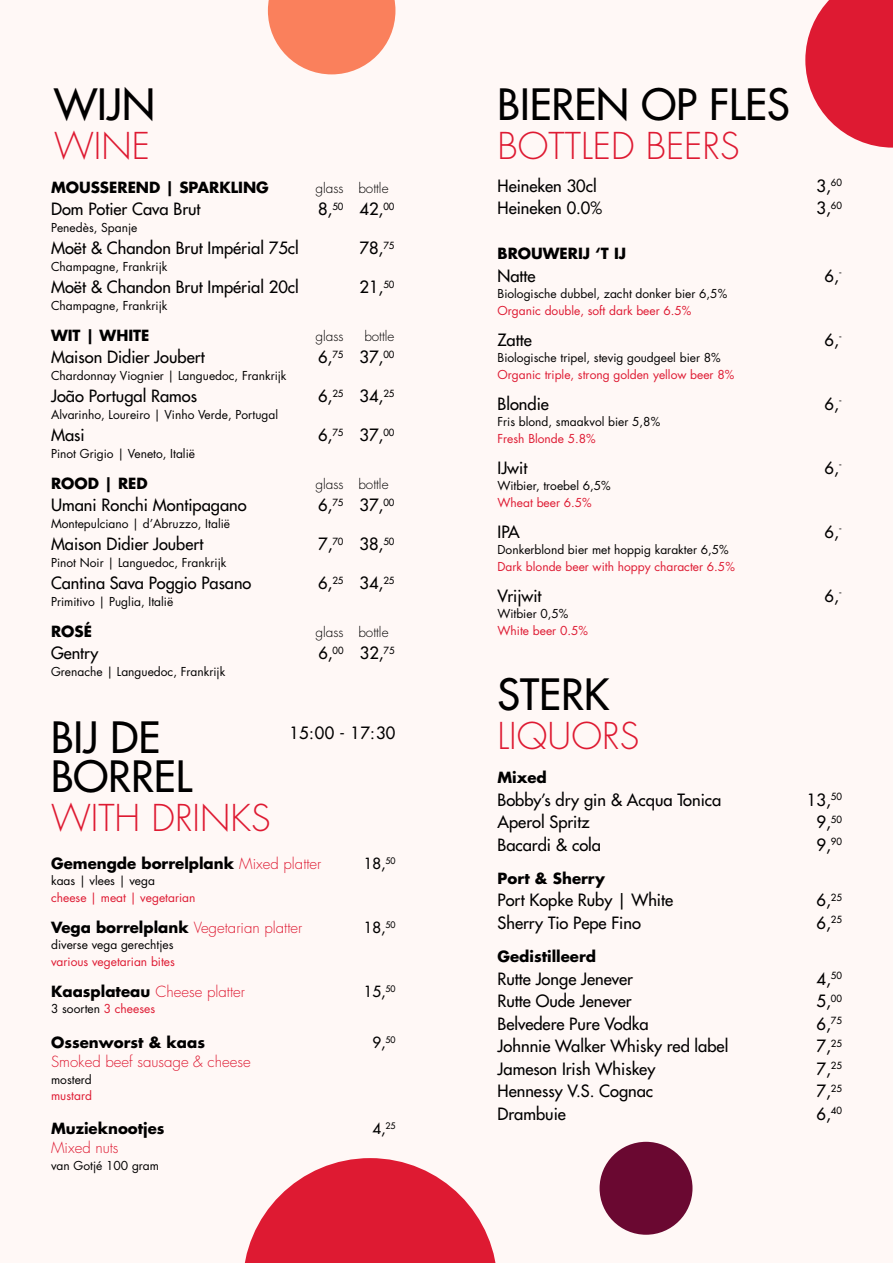
<style>
.page{position:relative;width:893px;height:1263px;background:#fff}
.page>*{position:absolute;margin:0;border:0;box-sizing:border-box;transform-origin:0 0}
.t1{font:500 42px/39px "Futura Std";color:#000}
.t2{font:300 36px "Futura Std";color:#de1a32}
.t3{font:500 16.5px "Futura Std";color:#000}
.t4{font:700 15px "Futura Std";color:#000}
.t5{font:300 15px "Futura Std";color:#de1a32}
.t6{font:500 15px "Futura Std";color:#000}
.t7{font:300 13.5px "Futura Std";color:#000}
.t8{font:12px "Futura Std";color:#000}
.t9{font:12px "Futura Std";color:#de1a32}
.s1{font-weight:300;color:#de1a32}
.s2{font-weight:700;color:#000}
.s3{color:#de1a32}
</style>
<div class="page">
<div style="left:600px;top:1142px;width:92px;height:93px;background:#6a0831;border-radius:50%"></div>
<svg style="left:268px;top:0;width:127px;height:74px"></svg>
<svg style="left:805px;top:0;width:88px;height:148px"></svg>
<svg style="left:244px;top:1158px;width:252px;height:105px"></svg>
<h1 class="t1" style="left:54px;top:85px;width:103px">WIJN</h1>
<h2 class="t2" style="left:54px;top:124px;width:97px">WINE</h2>
<p class="t4" style="left:51px;top:177px;width:219px">MOUSSEREND | SPARKLING</p>
<p class="t7" style="left:315px;top:179px;width:75px">glass bottle</p>
<p class="t3" style="left:51px;top:199px;width:151px">Dom Potier Cava Brut</p>
<p class="t3" style="left:318px;top:199px;width:78px">8,<sup>50</sup> 42,<sup>00</sup></p>
<p class="t8" style="left:51px;top:219px;width:88px">Penedès, Spanje</p>
<p class="t3" style="left:51px;top:238px;width:249px">Moët &amp; Chandon Brut Impérial 75cl</p>
<p class="t3" style="left:360px;top:238px;width:36px">78,<sup>75</sup></p>
<p class="t8" style="left:51px;top:258px;width:118px">Champagne, Frankrijk</p>
<p class="t3" style="left:51px;top:277px;width:249px">Moët &amp; Chandon Brut Impérial 20cl</p>
<p class="t3" style="left:360px;top:277px;width:36px">21,<sup>50</sup></p>
<p class="t8" style="left:51px;top:297px;width:118px">Champagne, Frankrijk</p>
<p class="t4" style="left:51px;top:325px;width:100px">WIT | WHITE</p>
<p class="t7" style="left:315px;top:327px;width:30px">glass</p>
<p class="t7" style="left:364px;top:327px;width:32px">bottle</p>
<p class="t3" style="left:51px;top:347px;width:155px">Maison Didier Joubert</p>
<p class="t3" style="left:318px;top:347px;width:78px">6,<sup>75</sup> 37,<sup>00</sup></p>
<p class="t8" style="left:51px;top:367px;width:237px">Chardonnay Viognier | Languedoc, Frankrijk</p>
<p class="t3" style="left:51px;top:386px;width:148px">João Portugal Ramos</p>
<p class="t3" style="left:318px;top:386px;width:78px">6,<sup>25</sup> 34,<sup>25</sup></p>
<p class="t8" style="left:51px;top:406px;width:229px">Alvarinho, Loureiro | Vinho Verde, Portugal</p>
<p class="t3" style="left:51px;top:425px;width:35px">Masi</p>
<p class="t3" style="left:318px;top:425px;width:78px">6,<sup>75</sup> 37,<sup>00</sup></p>
<p class="t8" style="left:51px;top:445px;width:146px">Pinot Grigio | Veneto, Italië</p>
<p class="t4" style="left:51px;top:473px;width:98px">ROOD | RED</p>
<p class="t7" style="left:316px;top:475px;width:75px">glass bottle</p>
<p class="t3" style="left:51px;top:495px;width:197px">Umani Ronchi Montipagano</p>
<p class="t3" style="left:318px;top:495px;width:78px">6,<sup>75</sup> 37,<sup>00</sup></p>
<p class="t8" style="left:51px;top:515px;width:181px">Montepulciano | d’Abruzzo, Italië</p>
<p class="t3" style="left:51px;top:534px;width:154px">Maison Didier Joubert</p>
<p class="t3" style="left:318px;top:534px;width:78px">7,<sup>70</sup> 38,<sup>50</sup></p>
<p class="t8" style="left:51px;top:554px;width:177px">Pinot Noir | Languedoc, Frankrijk</p>
<p class="t3" style="left:51px;top:573px;width:202px">Cantina Sava Poggio Pasano</p>
<p class="t3" style="left:318px;top:573px;width:78px">6,<sup>25</sup> 34,<sup>25</sup></p>
<p class="t8" style="left:51px;top:593px;width:124px">Primitivo | Puglia, Italië</p>
<p class="t4" style="left:51px;top:621px;width:42px">ROSÉ</p>
<p class="t7" style="left:315px;top:623px;width:75px">glass bottle</p>
<p class="t3" style="left:51px;top:643px;width:49px">Gentry</p>
<p class="t3" style="left:318px;top:643px;width:78px">6,<sup>00</sup> 32,<sup>75</sup></p>
<p class="t8" style="left:51px;top:663px;width:176px">Grenache | Languedoc, Frankrijk</p>
<h1 class="t1" style="left:51px;top:718px;width:142px">BIJ DE<br>BORREL</h1>
<h2 class="t2" style="left:51px;top:795px;width:221px">WITH DRINKS</h2>
<p class="t3" style="left:289px;top:723px;width:108px">15:00 - 17:30</p>
<p class="t4" style="left:51px;top:853px;width:272px">Gemengde borrelplank <span class="s1">Mixed platter</span></p>
<p class="t6" style="left:364px;top:853px;width:33px">18,<sup>50</sup></p>
<p class="t8" style="left:51px;top:873px;width:105px">kaas | vlees | vega</p>
<p class="t9" style="left:51px;top:889px;width:146px">cheese | meat | vegetarian</p>
<p class="t5" style="left:51px;top:918px;width:253px"><span class="s2">Vega borrelplank</span> Vegetarian platter</p>
<p class="t6" style="left:364px;top:917px;width:33px">18,<sup>50</sup></p>
<p class="t8" style="left:51px;top:937px;width:124px">diverse vega gerechtjes</p>
<p class="t9" style="left:51px;top:953px;width:125px">various vegetarian bites</p>
<p class="t5" style="left:51px;top:982px;width:195px"><span class="s2">Kaasplateau</span> Cheese platter</p>
<p class="t6" style="left:364px;top:981px;width:33px">15,<sup>50</sup></p>
<p class="t8" style="left:51px;top:1001px;width:106px">3 soorten <span class="s3">3 cheeses</span></p>
<p class="t4" style="left:51px;top:1032px;width:156px">Ossenworst &amp; kaas</p>
<p class="t6" style="left:372px;top:1032px;width:25px">9,<sup>50</sup></p>
<p class="t5" style="left:51px;top:1052px;width:201px">Smoked beef sausage &amp; cheese</p>
<p class="t8" style="left:51px;top:1071px;width:42px">mosterd</p>
<p class="t9" style="left:51px;top:1088px;width:42px">mustard</p>
<p class="t4" style="left:51px;top:1118px;width:115px">Muzieknootjes</p>
<p class="t6" style="left:372px;top:1119px;width:25px">4,<sup>25</sup></p>
<p class="t5" style="left:51px;top:1138px;width:69px">Mixed nuts</p>
<p class="t8" style="left:51px;top:1157px;width:110px">van Gotjé 100 gram</p>
<h1 class="t1" style="left:497px;top:85px;width:294px">BIEREN OP FLES</h1>
<h2 class="t2" style="left:497px;top:124px;width:244px">BOTTLED BEERS</h2>
<p class="t3" style="left:497px;top:175px;width:101px">Heineken 30cl</p>
<p class="t3" style="left:816px;top:175px;width:27px">3,<sup>60</sup></p>
<p class="t3" style="left:497px;top:198px;width:106px">Heineken 0.0%</p>
<p class="t3" style="left:816px;top:198px;width:27px">3,<sup>60</sup></p>
<p class="t4" style="left:497px;top:244px;width:130px">BROUWERIJ ‘T IJ</p>
<p class="t3" style="left:497px;top:265px;width:40px">Natte</p>
<p class="t3" style="left:824px;top:265px;width:19px">6,<sup>-</sup></p>
<p class="t8" style="left:497px;top:286px;width:231px">Biologische dubbel, zacht donker bier 6,5%</p>
<p class="t9" style="left:497px;top:303px;width:195px">Organic double, soft dark beer 6.5%</p>
<p class="t3" style="left:497px;top:329px;width:36px">Zatte</p>
<p class="t3" style="left:824px;top:329px;width:19px">6,<sup>-</sup></p>
<p class="t8" style="left:497px;top:350px;width:225px">Biologische tripel, stevig goudgeel bier 8%</p>
<p class="t9" style="left:497px;top:367px;width:238px">Organic triple, strong golden yellow beer 8%</p>
<p class="t3" style="left:497px;top:393px;width:53px">Blondie</p>
<p class="t3" style="left:824px;top:393px;width:19px">6,<sup>-</sup></p>
<p class="t8" style="left:497px;top:414px;width:164px">Fris blond, smaakvol bier 5,8%</p>
<p class="t9" style="left:497px;top:431px;width:100px">Fresh Blonde 5.8%</p>
<p class="t3" style="left:497px;top:457px;width:31px">IJwit</p>
<p class="t3" style="left:824px;top:457px;width:19px">6,<sup>-</sup></p>
<p class="t8" style="left:497px;top:478px;width:115px">Witbier, troebel 6,5%</p>
<p class="t9" style="left:497px;top:495px;width:96px">Wheat beer 6.5%</p>
<p class="t3" style="left:497px;top:521px;width:24px">IPA</p>
<p class="t3" style="left:824px;top:521px;width:19px">6,<sup>-</sup></p>
<p class="t8" style="left:497px;top:542px;width:233px">Donkerblond bier met hoppig karakter 6,5%</p>
<p class="t9" style="left:497px;top:559px;width:239px">Dark blonde beer with hoppy character 6.5%</p>
<p class="t3" style="left:497px;top:585px;width:46px">Vrijwit</p>
<p class="t3" style="left:824px;top:585px;width:19px">6,<sup>-</sup></p>
<p class="t8" style="left:497px;top:606px;width:72px">Witbier 0,5%</p>
<p class="t9" style="left:497px;top:623px;width:92px">White beer 0.5%</p>
<h1 class="t1" style="left:497px;top:675px;width:113px">STERK</h1>
<h2 class="t2" style="left:497px;top:714px;width:143px">LIQUORS</h2>
<p class="t4" style="left:497px;top:767px;width:51px">Mixed</p>
<p class="t3" style="left:497px;top:789px;width:225px">Bobby’s dry gin &amp; Acqua Tonica</p>
<p class="t3" style="left:807px;top:789px;width:36px">13,<sup>50</sup></p>
<p class="t3" style="left:497px;top:812px;width:94px">Aperol Spritz</p>
<p class="t3" style="left:816px;top:812px;width:27px">9,<sup>50</sup></p>
<p class="t3" style="left:497px;top:834px;width:105px">Bacardi &amp; cola</p>
<p class="t3" style="left:816px;top:834px;width:27px">9,<sup>90</sup></p>
<p class="t4" style="left:497px;top:868px;width:109px">Port &amp; Sherry</p>
<p class="t3" style="left:497px;top:890px;width:177px">Port Kopke Ruby | White</p>
<p class="t3" style="left:816px;top:890px;width:27px">6,<sup>25</sup></p>
<p class="t3" style="left:497px;top:912px;width:145px">Sherry Tio Pepe Fino</p>
<p class="t3" style="left:816px;top:912px;width:27px">6,<sup>25</sup></p>
<p class="t4" style="left:497px;top:946px;width:100px">Gedistilleerd</p>
<p class="t3" style="left:497px;top:968px;width:137px">Rutte Jonge Jenever</p>
<p class="t3" style="left:816px;top:968px;width:27px">4,<sup>50</sup></p>
<p class="t3" style="left:497px;top:991px;width:136px">Rutte Oude Jenever</p>
<p class="t3" style="left:816px;top:991px;width:27px">5,<sup>00</sup></p>
<p class="t3" style="left:497px;top:1013px;width:153px">Belvedere Pure Vodka</p>
<p class="t3" style="left:816px;top:1013px;width:27px">6,<sup>75</sup></p>
<p class="t3" style="left:497px;top:1036px;width:232px">Johnnie Walker Whisky red label</p>
<p class="t3" style="left:816px;top:1036px;width:27px">7,<sup>25</sup></p>
<p class="t3" style="left:497px;top:1058px;width:159px">Jameson Irish Whiskey</p>
<p class="t3" style="left:816px;top:1058px;width:27px">7,<sup>25</sup></p>
<p class="t3" style="left:497px;top:1081px;width:157px">Hennessy V.S. Cognac</p>
<p class="t3" style="left:816px;top:1081px;width:27px">7,<sup>25</sup></p>
<p class="t3" style="left:497px;top:1103px;width:70px">Drambuie</p>
<p class="t3" style="left:816px;top:1103px;width:27px">6,<sup>40</sup></p>
</div>
